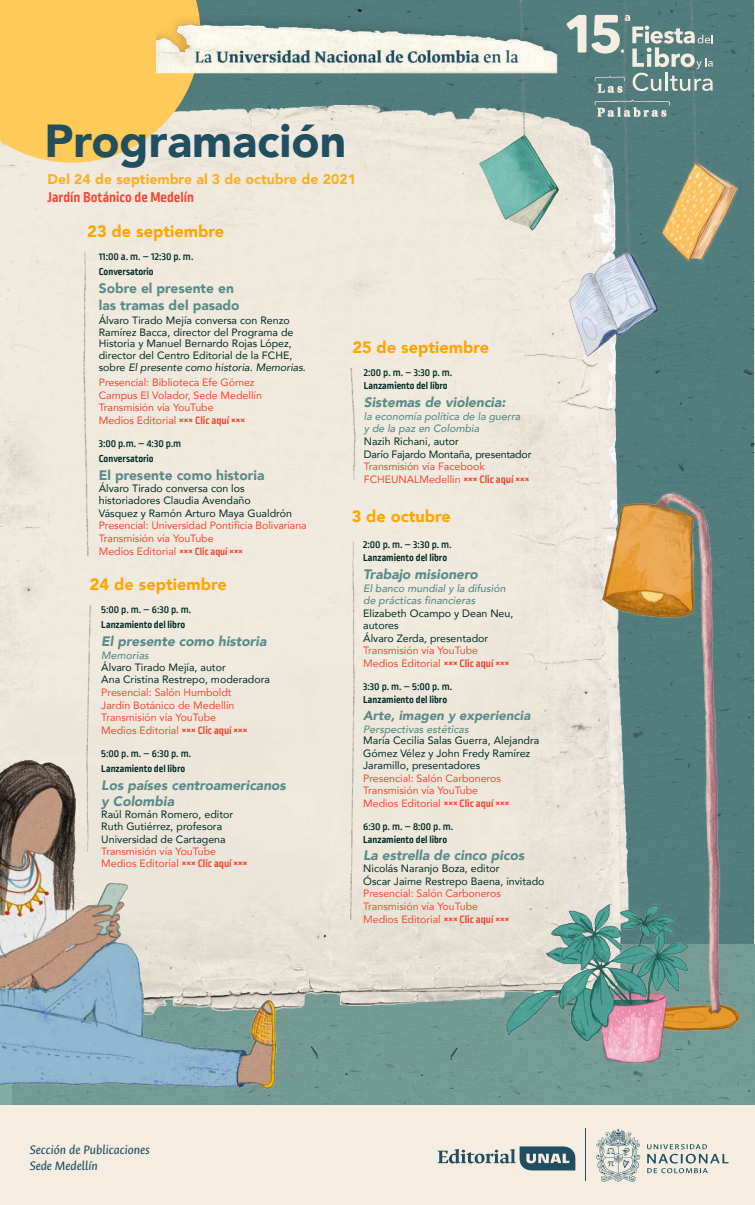
<style>
.page{position:relative;width:755px;height:1205px;background:#fff}
.page>*{position:absolute;margin:0;border:0;box-sizing:border-box;transform-origin:0 0}
.t1{font:900 46.19px "Avenir";color:#214f60}
.t2{font:900 16.38px "Avenir";color:#ffa500}
.t3{font:700 15px "Ropa Mix Pro";color:#f74731}
.t4{font:900 14.12px "Avenir";color:#feaf22}
.t5{font:italic 900 13.75px/16.5px "Avenir";color:#5b8a8a}
.t6{font:900 13.75px/16.5px "Avenir";color:#5b8a8a}
.t7{font:italic 13.75px/16.5px "Ancizar Sans";color:#214f60}
.t8{font:italic 900 13.12px "Avenir";color:#5b8a8a}
.t9{font:500 11.12px "Ropa Mix Pro";color:#002a26}
.t10{font:10.62px/12.8px "Avenir";letter-spacing:-.005em;color:#f74731}
.t11{font:10.62px/11.9px "Avenir";color:#002a26}
.t12{font:700 10.62px "Ropa Mix Pro";color:#002a26}
.t13{font:italic 500 10.62px/12.8px "Avenir";color:#5b8a8a}
.t14{font:10.62px/12.5px "Avenir";letter-spacing:-.02em;color:#002a26}
.s1{font-style:italic}
.s2{font-family:"Ropa Mix Pro";font-weight:700;font-size:11.25px}
.s3{font-family:"Ropa Mix Pro";font-weight:700;font-size:10.88px}
</style>
<div class="page">
<div style="left:0;top:944px;width:755px;height:185px;background:linear-gradient(to right,#759b94,#749a93)"></div>
<div style="left:0;top:0;width:201px;height:16px;background:#ffca57"></div>
<img style="left:519px;top:0;width:8px;height:16px">
<img style="left:624px;top:0;width:7px;height:15px">
<img style="left:691px;top:0;width:7px;height:15px">
<img style="left:0;top:16px;width:755px;height:1073px">
<img style="left:84px;top:252px;width:6px;height:304px">
<img style="left:349px;top:369px;width:6px;height:110px">
<img style="left:348px;top:541px;width:7px;height:379px">
<img style="left:86px;top:605px;width:7px;height:247px">
<svg style="left:595px;top:100px;width:75px;height:17px"></svg>
<svg style="left:566px;top:15px;width:147px;height:78px;background:#7a9895"></svg>
<div style="left:1px;top:1106px;width:754px;height:99px;background:#f5ede1"></div>
<hr style="left:585px;top:1128px;width:1px;height:53px;background:#214f60">
<svg style="left:647px;top:1144px;width:82px;height:29px"></svg>
<svg style="left:596px;top:1129px;width:44px;height:53px"></svg>
<svg style="left:438px;top:1146px;width:137px;height:24px"></svg>
<h1 class="t1" style="left:44px;top:101px;width:303px">Programación</h1>
<h3 class="t4" style="left:48px;top:167px;width:310px">Del 24 de septiembre al 3 de octubre de 2021</h3>
<h3 class="t3" style="left:48px;top:189px;width:148px">Jardín Botánico de Medelín</h3>
<h2 class="t2" style="left:87px;top:217px;width:138px">23 de septiembre</h2>
<p class="t9" style="left:99px;top:251px;width:96px">11:00 a. m. – 12:30 p. m.</p>
<p class="t12" style="left:99px;top:266px;width:56px">Conversatorio</p>
<p class="t6" style="left:99px;top:280px;width:142px">Sobre el presente en las tramas del pasado</p>
<p class="t11" style="left:99px;top:314px;width:209px">Álvaro Tirado Mejía conversa con Renzo Ramírez Bacca, director del Programa de Historia y Manuel Bernardo Rojas López, director del Centro Editorial de la FCHE, sobre <span class="s1">El presente como historia. Memorias</span>.</p>
<p class="t10" style="left:99px;top:375px;width:165px">Presencial: Biblioteca Efe Gómez<br>Campus El Volador, Sede Medellín<br>Transmisión vía YouTube<br>Medios Editorial <span class="s2">××× Clic aquí ×××</span></p>
<p class="t9" style="left:99px;top:438px;width:84px">3:00 p.m. – 4:30 p.m</p>
<p class="t12" style="left:99px;top:453px;width:56px">Conversatorio</p>
<p class="t6" style="left:99px;top:467px;width:167px">El presente como historia</p>
<p class="t11" style="left:99px;top:482px;width:195px;line-height:12.4px">Álvaro Tirado conversa con los historiadores Claudia Avendaño<br>Vásquez y Ramón Arturo Maya Gualdrón</p>
<p class="t10" style="left:99px;top:519px;width:209px">Presencial: Universidad Pontificia Bolivariana<br>Transmisión vía YouTube<br>Medios Editorial <span class="s3">××× Clic aquí ×××</span></p>
<h2 class="t2" style="left:90px;top:570px;width:138px">24 de septiembre</h2>
<p class="t9" style="left:101px;top:604px;width:91px">5:00 p. m. – 6:30 p. m.</p>
<p class="t12" style="left:101px;top:619px;width:85px">Lanzamiento del libro</p>
<p class="t5" style="left:101px;top:633px;width:167px">El presente como historia</p>
<p class="t13" style="left:101px;top:649px;width:49px">Memorias</p>
<p class="t11" style="left:101px;top:660px;width:170px;line-height:12.6px">Álvaro Tirado Mejía, autor<br>Ana Cristina Restrepo, moderadora</p>
<p class="t10" style="left:101px;top:686px;width:148px;line-height:12.6px">Presencial: Salón Humboldt<br>Jardín Botánico de Medellín<br>Transmisión vía YouTube<br>Medios Editorial <span class="s2">××× Clic aquí ×××</span></p>
<p class="t9" style="left:101px;top:747px;width:91px">5:00 p. m. – 6:30 p. m.</p>
<p class="t12" style="left:101px;top:762px;width:85px">Lanzamiento del libro</p>
<p class="t5" style="left:101px;top:777px;width:186px">Los países centroamericanos y Colombia</p>
<p class="t11" style="left:101px;top:808px;width:133px;line-height:12.4px">Raúl Román Romero, editor<br>Ruth Gutiérrez, profesora<br>Universidad de Cartagena</p>
<p class="t10" style="left:101px;top:845px;width:148px;line-height:12.4px">Transmisión vía YouTube<br>Medios Editorial <span class="s2">××× Clic aquí ×××</span></p>
<h2 class="t2" style="left:352px;top:333px;width:138px">25 de septiembre</h2>
<p class="t9" style="left:364px;top:367px;width:90px">2:00 p. m. – 3:30 p. m.</p>
<p class="t12" style="left:364px;top:380px;width:85px">Lanzamiento del libro</p>
<p class="t5" style="left:364px;top:394px;width:143px">Sistemas de violencia:</p>
<p class="t13" style="left:364px;top:410px;width:158px">la economía política de la guerra y de la paz en Colombia</p>
<p class="t14" style="left:364px;top:435px;width:169px">Nazih Richani, autor<br>Darío Fajardo Montaña, presentador</p>
<p class="t10" style="left:364px;top:460px;width:167px;line-height:12.5px">Transmisión vía Facebook<br>FCHEUNALMedellin <span class="s2">××× Clic aquí ×××</span></p>
<h2 class="t2" style="left:352px;top:502px;width:101px">3 de octubre</h2>
<p class="t9" style="left:363px;top:539px;width:90px">2:00 p. m. – 3:30 p. m.</p>
<p class="t12" style="left:363px;top:552px;width:85px">Lanzamiento del libro</p>
<p class="t5" style="left:363px;top:566px;width:116px">Trabajo misionero</p>
<p class="t13" style="left:363px;top:582px;width:144px">El banco mundial y la difusión de prácticas financieras</p>
<p class="t11" style="left:363px;top:607px;width:152px;line-height:12.4px">Elizabeth Ocampo y Dean Neu, autores<br>Álvaro Zerda, presentador</p>
<p class="t10" style="left:363px;top:644px;width:148px;line-height:12.4px">Transmisión vía YouTube<br>Medios Editorial <span class="s2">××× Clic aquí ×××</span></p>
<p class="t9" style="left:363px;top:680px;width:91px">3:30 p. m. – 5:00 p. m.</p>
<p class="t12" style="left:363px;top:693px;width:85px">Lanzamiento del libro</p>
<p class="t8" style="left:363px;top:704px;width:169px">Arte, imagen y experiencia</p>
<p class="t13" style="left:363px;top:723px;width:107px">Perspectivas estéticas</p>
<p class="t11" style="left:363px;top:734px;width:178px;line-height:12.4px">María Cecilia Salas Guerra, Alejandra<br>Gómez Vélez y John Fredy Ramírez<br>Jaramillo, presentadores</p>
<p class="t10" style="left:363px;top:771px;width:148px;line-height:12.4px">Presencial: Salón Carboneros<br>Transmisión vía YouTube<br>Medios Editorial <span class="s2">××× Clic aquí ×××</span></p>
<p class="t9" style="left:363px;top:820px;width:92px">6:30 p. m. – 8:00 p. m.</p>
<p class="t12" style="left:363px;top:833px;width:85px">Lanzamiento del libro</p>
<p class="t5" style="left:363px;top:847px;width:163px">La estrella de cinco picos</p>
<p class="t11" style="left:363px;top:862px;width:183px;line-height:12.6px">Nicolás Naranjo Boza, editor<br>Óscar Jaime Restrepo Baena, invitado</p>
<p class="t10" style="left:363px;top:887px;width:148px;line-height:12.6px">Presencial: Salón Carboneros<br>Transmisión vía YouTube<br>Medios Editorial <span class="s2">××× Clic aquí ×××</span></p>
<p class="t7" style="left:30px;top:1141px;width:122px">Sección de Publicaciones<br>Sede Medellín</p>
</div>
